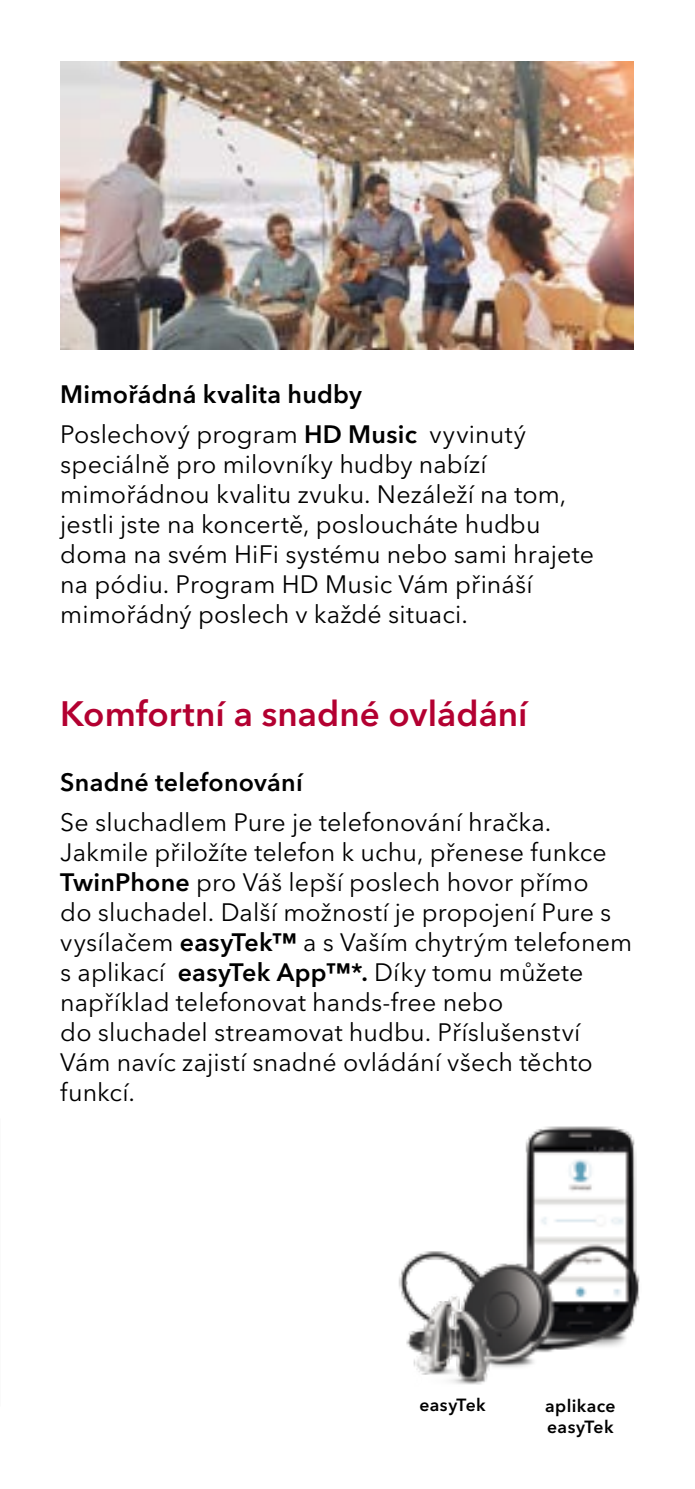
<style>
.page{position:relative;width:695px;height:1489px;background:#fff}
.page>*{position:absolute;margin:0;border:0;box-sizing:border-box;transform-origin:0 0}
.t1{font:600 35px "Avenir Next W1 G";color:#b30031}
.t2{font:25px/30px "Avenir Next W1 G";letter-spacing:.005em;color:#000}
.t3{font:600 25px/40.5px "Avenir Next W1 G";letter-spacing:.01em;color:#000}
.t4{font:600 17.5px/21px "Avenir Next W1 G";letter-spacing:.02em;color:#000}
.s1{font-weight:400}
.s2{font-weight:600}
</style>
<div class="page">
<img style="left:60px;top:62px;width:573px;height:288px">
<img style="left:399px;top:1126px;width:241px;height:259px">
<p class="t3" style="left:60px;top:373px;width:467px">Mimořádná kvalita hudby<br><span class="s1">Poslechový program</span> HD Music <span class="s1">vyvinutý</span></p>
<p class="t2" style="left:60px;top:449px;width:535px">speciálně pro milovníky hudby nabízí mimořádnou kvalitu zvuku. Nezáleží na tom, jestli jste na koncertě, posloucháte hudbu doma na svém HiFi systému nebo sami hrajete na pódiu. Program HD Music Vám přináší mimořádný poslech v každé situaci.</p>
<h1 class="t1" style="left:60px;top:692px;width:469px">Komfortní a snadné ovládání</h1>
<p class="t3" style="left:60px;top:761px;width:244px">Snadné telefonování</p>
<p class="t2" style="left:60px;top:807px;width:573px">Se sluchadlem Pure je telefonování hračka.<br>Jakmile přiložíte telefon k uchu, přenese funkce <span class="s2">TwinPhone</span> pro Váš lepší poslech hovor přímo<br>do sluchadel. Další možností je propojení Pure s vysílačem <span class="s2">easyTek™</span> a s Vaším chytrým telefonem s aplikací <span class="s2">easyTek App™*.</span> Díky tomu můžete například telefonovat hands-free nebo<br>do sluchadel streamovat hudbu. Příslušenství Vám navíc zajistí snadné ovládání všech těchto funkcí.</p>
<p class="t4" style="left:419px;top:1394px;width:68px">easyTek</p>
<p class="t4" style="left:545px;top:1394px;width:72px">aplikace easyTek</p>
</div>
